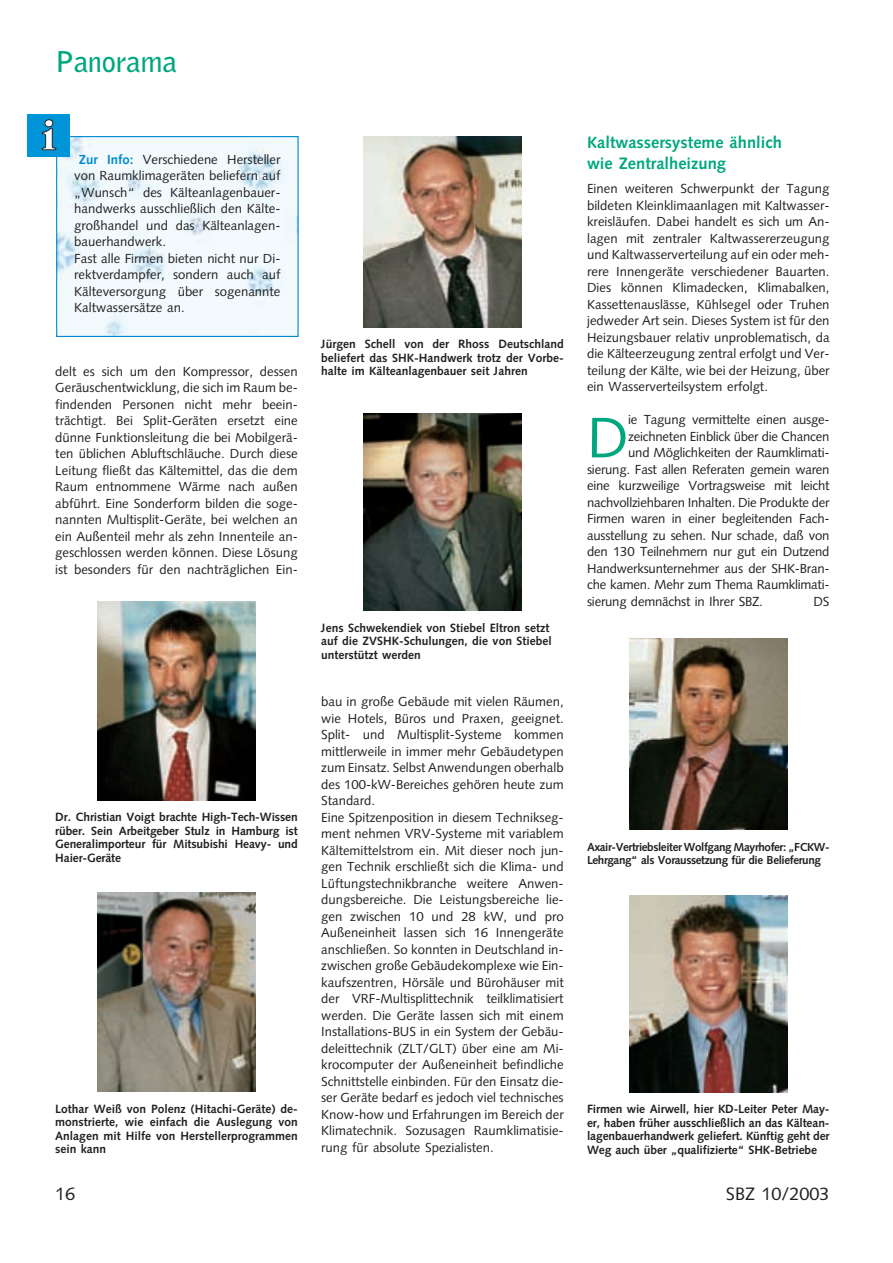
<style>
.page{position:relative;width:893px;height:1263px;background:#fff}
.page>*{position:absolute;margin:0;border:0;box-sizing:border-box;transform-origin:0 0}
.t1{font:57.15px "Syntax";color:#00a77e}
.t2{font:700 45px "Garamond";color:#fff}
.t3{font:700 28.5px "Bell Gothic";letter-spacing:-.01em;color:#00a77e}
.t4{font:18px "Syntax";color:#231f20}
.t5{font:700 16.5px/21px "Syntax";color:#00a77e}
.t6{font:13.2px/16.5px "Syntax";color:#231f20;text-align:justify}
.t7{font:700 12px/13.5px "Syntax";color:#231f20;text-align:justify}
.t8{font:700 11.7px/13.5px "Syntax";letter-spacing:-.035em;color:#231f20}
.s1{font-weight:700;color:#0089cf}
</style>
<div class="page">
<img style="left:58px;top:138px;width:238px;height:197px">
<div style="left:56px;top:136px;width:242px;height:201px;border:1px solid #0089cf"></div>
<div style="left:27px;top:115px;width:43px;height:42px;background:#0095d9"></div>
<img style="left:98px;top:602px;width:157px;height:198px">
<img style="left:98px;top:893px;width:157px;height:199px">
<img style="left:364px;top:136px;width:157px;height:191px">
<img style="left:364px;top:414px;width:157px;height:197px">
<img style="left:629px;top:639px;width:158px;height:191px">
<img style="left:629px;top:895px;width:158px;height:197px">
<h3 class="t3" style="left:55px;top:51px;width:123px">Panorama</h3>
<h2 class="t2" style="left:41px;top:118px;width:16px">i</h2>
<p class="t6" style="left:74px;top:152px;width:208px;text-align:left;text-indent:4px"><span class="s1">Zur Info:</span> Verschiedene Hersteller von Raumklimageräten beliefern auf „Wunsch“ des Kälteanlagenbauer&shy;handwerks ausschließlich den Kälte&shy;großhandel und das Kälteanlagen&shy;bauerhandwerk.<br>Fast alle Firmen bieten nicht nur Di&shy;rektverdampfer, sondern auch auf<br>Kälteversorgung über sogenannte<br>Kaltwassersätze an.</p>
<p class="t6" style="left:55px;top:364px;width:244px">delt es sich um den Kompressor, dessen Geräuschentwicklung, die sich im Raum be&shy;findenden Personen nicht mehr beein&shy;trächtigt. Bei Split-Geräten ersetzt eine dünne Funktionsleitung die bei Mobilgerä&shy;ten üblichen Abluftschläuche. Durch diese Leitung fließt das Kältemittel, das die dem Raum entnommene Wärme nach außen abführt. Eine Sonderform bilden die soge&shy;nannten Multisplit-Geräte, bei welchen an ein Außenteil mehr als zehn Innenteile an&shy;geschlossen werden können. Diese Lösung ist besonders für den nachträglichen Ein-</p>
<p class="t7" style="left:55px;top:812px;width:244px">Dr. Christian Voigt brachte High-Tech-Wissen rüber. Sein Arbeitgeber Stulz in Hamburg ist Generalimporteur für Mitsubishi Heavy- und Haier-Geräte</p>
<p class="t7" style="left:55px;top:1103px;width:244px">Lothar Weiß von Polenz (Hitachi-Geräte) de&shy;monstrierte, wie einfach die Auslegung von Anlagen mit Hilfe von Herstellerprogrammen sein kann</p>
<p class="t7" style="left:321px;top:339px;width:244px">Jürgen Schell von der Rhoss Deutschland beliefert das SHK-Handwerk trotz der Vorbe&shy;halte im Kälteanlagenbauer seit Jahren</p>
<p class="t7" style="left:321px;top:622px;width:232px;text-align:left">Jens Schwekendiek von Stiebel Eltron setzt auf die ZVSHK-Schulungen, die von Stiebel unterstützt werden</p>
<p class="t6" style="left:321px;top:695px;width:244px;text-align:left">bau in große Gebäude mit vielen Räumen, wie Hotels, Büros und Praxen, geeignet.<br>Split- und Multisplit-Systeme kommen mittlerweile in immer mehr Gebäudetypen zum Einsatz. Selbst Anwendungen oberhalb des 100-kW-Bereiches gehören heute zum Standard.<br>Eine Spitzenposition in diesem Technikseg&shy;ment nehmen VRV-Systeme mit variablem Kältemittelstrom ein. Mit dieser noch jun&shy;gen Technik erschließt sich die Klima- und Lüftungstechnikbranche weitere Anwen&shy;dungsbereiche. Die Leistungsbereiche lie&shy;gen zwischen 10 und 28 kW, und pro Außeneinheit lassen sich 16 Innengeräte anschließen. So konnten in Deutschland in&shy;zwischen große Gebäudekomplexe wie Ein&shy;kaufszentren, Hörsäle und Bürohäuser mit der VRF-Multisplittechnik teilklimatisiert werden. Die Geräte lassen sich mit einem Installations-BUS in ein System der Gebäu&shy;deleittechnik (ZLT/GLT) über eine am Mi&shy;krocomputer der Außeneinheit befindliche Schnittstelle einbinden. Für den Einsatz die&shy;ser Geräte bedarf es jedoch viel technisches Know-how und Erfahrungen im Bereich der Klimatechnik. Sozusagen Raumklimatisie&shy;rung für absolute Spezialisten.</p>
<p class="t5" style="left:587px;top:134px;width:196px">Kaltwassersysteme ähnlich wie Zentralheizung</p>
<p class="t6" style="left:587px;top:182px;width:244px">Einen weiteren Schwerpunkt der Tagung bildeten Kleinklimaanlagen mit Kaltwasser&shy;kreisläufen. Dabei handelt es sich um An&shy;lagen mit zentraler Kaltwassererzeugung und Kaltwasserverteilung auf ein oder meh&shy;rere Innengeräte verschiedener Bauarten.<br>Dies können Klimadecken, Klimabalken, Kassettenauslässe, Kühlsegel oder Truhen jedweder Art sein. Dieses System ist für den Heizungsbauer relativ unproblematisch, da die Kälteerzeugung zentral erfolgt und Ver&shy;teilung der Kälte, wie bei der Heizung, über ein Wasserverteilsystem erfolgt.</p>
<h1 class="t1" style="left:587px;top:415px;width:43px">D</h1>
<p class="t6" style="left:628px;top:413px;width:203px">ie Tagung vermittelte einen ausge-</p>
<p class="t6" style="left:628px;top:429px;width:203px">zeichneten Einblick über die Chancen</p>
<p class="t6" style="left:628px;top:446px;width:203px">und Möglichkeiten der Raumklimati-</p>
<p class="t6" style="left:587px;top:462px;width:244px">sierung. Fast allen Referaten gemein waren</p>
<p class="t6" style="left:587px;top:479px;width:244px">eine kurzweilige Vortragsweise mit leicht</p>
<p class="t6" style="left:587px;top:495px;width:244px">nachvollziehbaren Inhalten. Die Produkte der</p>
<p class="t6" style="left:587px;top:512px;width:244px">Firmen waren in einer begleitenden Fach-</p>
<p class="t6" style="left:587px;top:528px;width:244px">ausstellung zu sehen. Nur schade, daß von</p>
<p class="t6" style="left:587px;top:545px;width:244px">den 130 Teilnehmern nur gut ein Dutzend</p>
<p class="t6" style="left:587px;top:561px;width:244px">Handwerksunternehmer aus der SHK-Bran-</p>
<p class="t6" style="left:587px;top:578px;width:244px">che kamen. Mehr zum Thema Raumklimati-</p>
<p class="t6" style="left:587px;top:594px;width:177px">sierung demnächst in Ihrer SBZ.</p>
<p class="t6" style="left:813px;top:594px;width:17px">DS</p>
<p class="t8" style="left:587px;top:841px;width:244px">Axair-Vertriebsleiter Wolfgang Mayrhofer: „FCKW-<br>Lehrgang“ als Voraussetzung für die Belieferung</p>
<p class="t7" style="left:587px;top:1103px;width:244px">Firmen wie Airwell, hier KD-Leiter Peter May&shy;er, haben früher ausschließlich an das Kältean&shy;lagenbauerhandwerk geliefert. Künftig geht der Weg auch über „qualifizierte“ SHK-Betriebe</p>
<h3 class="t4" style="left:55px;top:1186px;width:22px">16</h3>
<h3 class="t4" style="left:726px;top:1186px;width:105px">SBZ 10/2003</h3>
</div>
